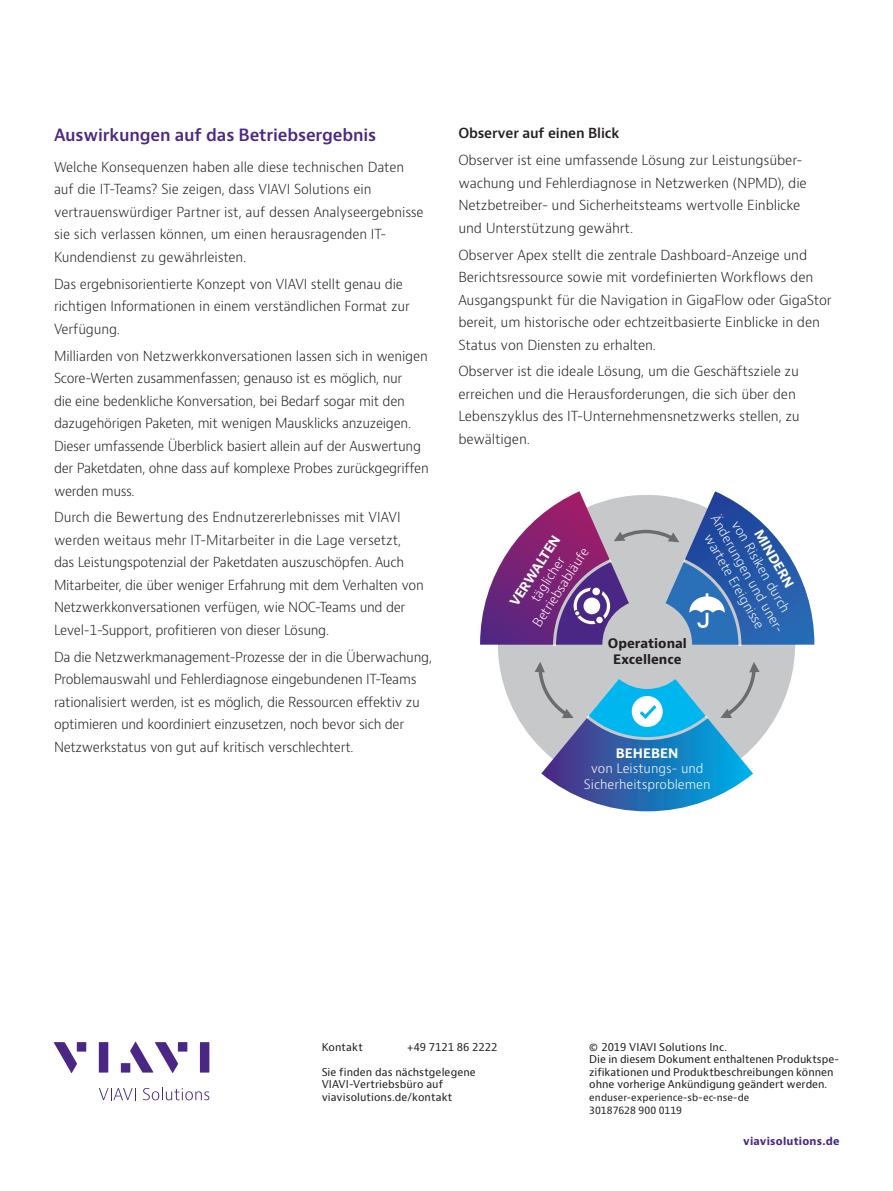
<style>
.page{position:relative;width:893px;height:1191px;background:#fff}
.page>*{position:absolute;margin:0;border:0;box-sizing:border-box;transform-origin:0 0}
.H2_Heading_Purple_12{font:600 16.5px "Bernino Sans";letter-spacing:-.01em;color:#4a2785}
.P_Bulleted_10_16{font:300 13.5px/22.5px "Bernino Sans";letter-spacing:-.015em;color:#231f20}
.H3_Heading_Level_3_1{font:600 13.5px "Bernino Sans";letter-spacing:-.01em;color:#231f20}
.t1{font:300 12.75px/15.3px "Bernino Sans";color:#fff;text-align:center}
.t2{font:700 12.75px/15.3px "Bernino Sans";color:#231f20;text-align:center}
.t3{font:10.5px/12.6px "Bernino Sans";color:#231f20}
.t4{font:700 10.5px "Bernino Sans";letter-spacing:.02em;color:#4a2785}
.t5{font:9.75px/12.6px "Bernino Sans";letter-spacing:.01em;color:#231f20}
.s1{font-weight:700}
</style>
<div class="page">
<svg style="left:54px;top:1042px;width:23px;height:31px"></svg>
<div style="left:77px;top:1042px;width:9px;height:9px;background:#4a2785"></div>
<div style="left:99px;top:1042px;width:9px;height:30px;background:#4a2785"></div>
<div style="left:178px;top:1042px;width:9px;height:9px;background:#4a2785"></div>
<div style="left:200px;top:1042px;width:9px;height:30px;background:#4a2785"></div>
<svg style="left:130px;top:1041px;width:48px;height:32px"></svg>
<div style="left:121px;top:1063px;width:9px;height:9px;background:#4a2785"></div>
<svg style="left:99px;top:1088px;width:37px;height:12px"></svg>
<svg style="left:143px;top:1087px;width:66px;height:13px"></svg>
<div style="left:498px;top:495px;width:297px;height:297px;background:#c7c8ca;border-radius:50%"></div>
<svg style="left:535px;top:662px;width:225px;height:149px"></svg>
<svg style="left:480px;top:491px;width:334px;height:155px"></svg>
<p class="H2_Heading_Purple_12" style="left:54px;top:124px;width:324px">Auswirkungen auf das Betriebsergebnis</p>
<p class="P_Bulleted_10_16" style="left:54px;top:156px;width:371px">Welche Konsequenzen haben alle diese technischen Daten auf die IT-Teams? Sie zeigen, dass VIAVI Solutions ein vertrauenswürdiger Partner ist, auf dessen Analyseergebnisse sie sich verlassen können, um einen herausragenden IT-Kundendienst zu gewährleisten.</p>
<p class="P_Bulleted_10_16" style="left:54px;top:273px;width:357px">Das ergebnisorientierte Konzept von VIAVI stellt genau die richtigen Informationen in einem verständlichen Format zur<br>Verfügung.</p>
<p class="P_Bulleted_10_16" style="left:54px;top:344px;width:376px">Milliarden von Netzwerkkonversationen lassen sich in wenigen Score-Werten zusammenfassen; genauso ist es möglich, nur<br>die eine bedenkliche Konversation, bei Bedarf sogar mit den dazugehörigen Paketen, mit wenigen Mausklicks anzuzeigen.<br>Dieser umfassende Überblick basiert allein auf der Auswertung der Paketdaten, ohne dass auf komplexe Probes zurückgegriffen werden muss.</p>
<p class="P_Bulleted_10_16" style="left:54px;top:506px;width:371px">Durch die Bewertung des Endnutzererlebnisses mit VIAVI werden weitaus mehr IT-Mitarbeiter in die Lage versetzt, das Leistungspotenzial der Paketdaten auszuschöpfen. Auch Mitarbeiter, die über weniger Erfahrung mit dem Verhalten von Netzwerkkonversationen verfügen, wie NOC-Teams und der Level-1-Support, profitieren von dieser Lösung.</p>
<p class="P_Bulleted_10_16" style="left:54px;top:645px;width:379px">Da die Netzwerkmanagement-Prozesse der in die Überwachung, Problemauswahl und Fehlerdiagnose eingebundenen IT-Teams rationalisiert werden, ist es möglich, die Ressourcen effektiv zu optimieren und koordiniert einzusetzen, noch bevor sich der Netzwerkstatus von gut auf kritisch verschlechtert.</p>
<p class="H3_Heading_Level_3_1" style="left:458px;top:125px;width:163px">Observer auf einen Blick</p>
<p class="P_Bulleted_10_16" style="left:458px;top:149px;width:350px">Observer ist eine umfassende Lösung zur Leistungsüber&shy;wachung und Fehlerdiagnose in Netzwerken (NPMD), die Netzbetreiber- und Sicherheitsteams wertvolle Einblicke und Unterstützung gewährt.</p>
<p class="P_Bulleted_10_16" style="left:458px;top:244px;width:375px">Observer Apex stellt die zentrale Dashboard-Anzeige und Berichtsressource sowie mit vordefinierten Workflows den Ausgangspunkt für die Navigation in GigaFlow oder GigaStor bereit, um historische oder echtzeitbasierte Einblicke in den Status von Diensten zu erhalten.</p>
<p class="P_Bulleted_10_16" style="left:458px;top:360px;width:343px">Observer ist die ideale Lösung, um die Geschäftsziele zu erreichen und die Herausforderungen, die sich über den Lebenszyklus des IT-Unternehmensnetzwerks stellen, zu bewältigen.</p>
<p class="t1" style="left:504px;top:605px;width:93px;rotate:-57deg"><span class="s1">VERWALTEN </span>täglicher<br>Betriebsabläufe</p>
<p class="t2" style="left:608px;top:636px;width:81px">Operational<br>Excellence</p>
<p class="t1" style="left:747px;top:497px;width:136px;rotate:60deg"><span class="s1">MINDERN<br></span>von Risiken durch<br>Änderungen und uner&shy;wartete Ereignisse</p>
<p class="t1" style="left:584px;top:746px;width:128px"><span class="s1">BEHEBEN<br></span>von Leistungs- und<br>Sicherheitsproblemen</p>
<p class="t3" style="left:322px;top:1040px;width:43px">Kontakt</p>
<p class="t3" style="left:407px;top:1040px;width:92px">+49 7121 86 2222</p>
<p class="t3" style="left:322px;top:1065px;width:156px">Sie finden das nächstgelegene<br>VIAVI-Vertriebsbüro auf viavisolutions.de/kontakt</p>
<p class="t3" style="left:589px;top:1040px;width:251px">© 2019 VIAVI Solutions Inc.<br>Die in diesem Dokument enthaltenen Produktspe&shy;zifikationen und Produktbeschreibungen können ohne vorherige Ankündigung geändert werden.</p>
<p class="t5" style="left:589px;top:1091px;width:162px">enduser-experience-sb-ec-nse-de<br>30187628 900 0119</p>
<p class="t4" style="left:743px;top:1134px;width:98px">viavisolutions.de</p>
</div>
